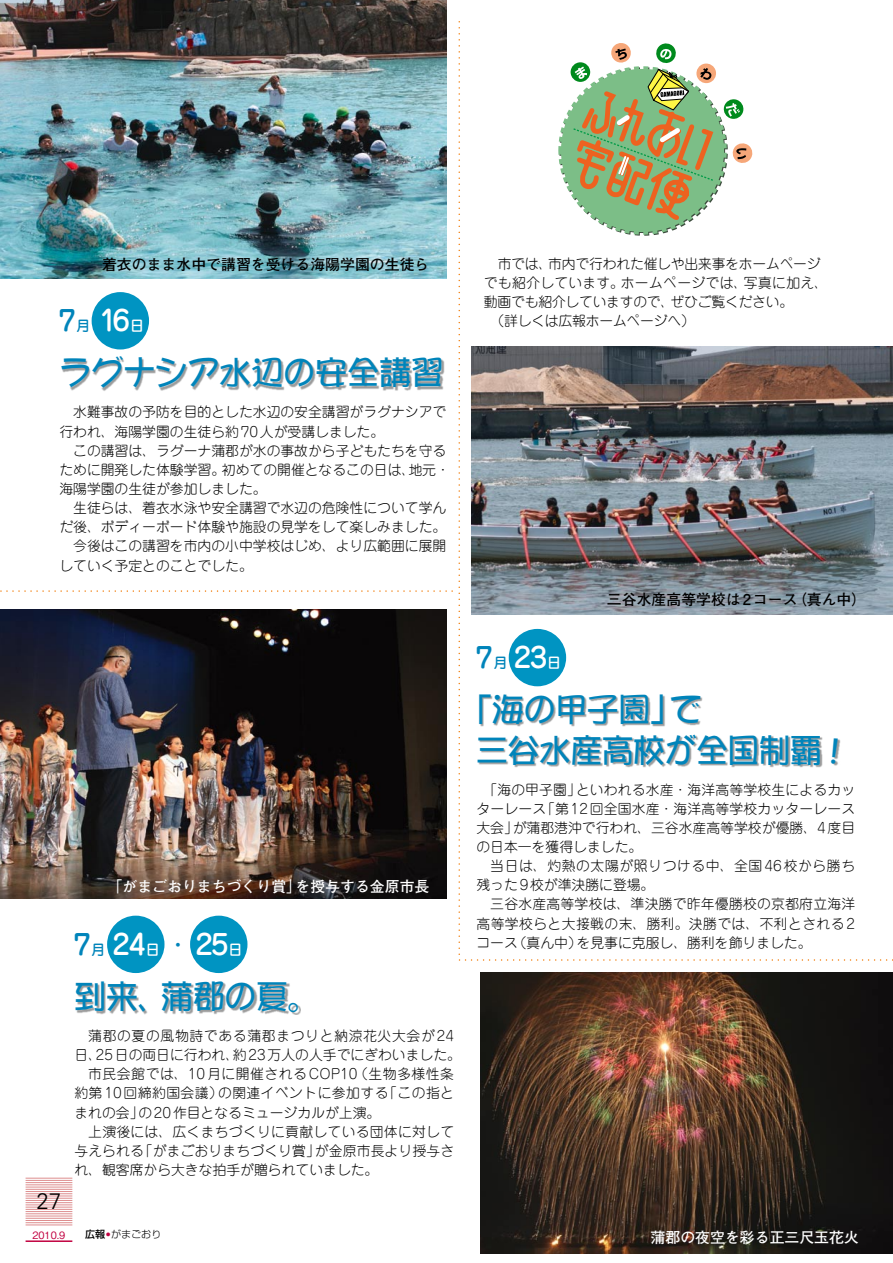
<style>
.page{position:relative;width:893px;height:1263px;background:#fff}
.page>*{position:absolute;margin:0;border:0;box-sizing:border-box;transform-origin:0 0}
.t1{font:32.55px "DFPOP1 Std W5";letter-spacing:-.02em;color:#0084ba}
.t2{font:500 27.9px "Jun 34 Pro";letter-spacing:-.06em;color:#fff}
.t3{font:500 27.9px "Jun 34 Pro";color:#0084ba}
.t4{font:300 22.5px "Univers";color:#000}
.t5{font:500 19.2px "Jun 34 Pro";color:#0084ba}
._2005お知らせ_Bとき_ところ{font:700 14.85px "Futo Go B101 Pro";color:#000}
._2005お知らせ_Bとき_ところ-2{font:700 14.85px "Futo Go B101 Pro";color:#fff}
.t6{font:500 13.95px "Jun 34 Pro";color:#fff}
.t7{font:500 13.95px "Jun 34 Pro";color:#0084ba}
.t8{font:300 13.8px/19.2px "Jun 101 Pro";color:#000}
.t9{font:300 13.8px/19.2px "Jun 101 Pro";letter-spacing:.045em;color:#000}
.t10{font:300 13.8px/19.2px "Jun 101 Pro";letter-spacing:.02em;color:#000;text-align:right}
.t11{font:300 13.8px "Jun 101 Pro";letter-spacing:.03em;color:#000}
.t12{font:300 13.8px "Jun 101 Pro";letter-spacing:.04em;color:#000}
.t13{font:300 13.8px "Jun 101 Pro";letter-spacing:-.02em;color:#000}
.t14{font:500 10.05px "Gothic BBB Pro";color:#c10040;scale:.96 1}
.t15{font:300 10.05px "Shin Go Pro";color:#000}
.t16{font:500 10.05px "Shin Go Pro";color:#000}
.t17{font:300 4.2px "Shin Go Pro";color:#c10040}
</style>
<div class="page">
<img style="left:480px;top:973px;width:412px;height:280px">
<img style="left:0;top:0;width:447px;height:279px">
<div style="left:62px;top:357px;width:382px;height:34px;background:#000;opacity:.4"></div>
<div style="left:92px;top:292px;width:57px;height:57px;background:#0094c2;border-radius:50%"></div>
<img style="left:0;top:609px;width:447px;height:290px">
<div style="left:76px;top:982px;width:225px;height:33px;background:#000;opacity:.4"></div>
<div style="left:107px;top:916px;width:57px;height:57px;background:#0094c2;border-radius:50%"></div>
<div style="left:190px;top:916px;width:57px;height:57px;background:#0094c2;border-radius:50%"></div>
<hr style="left:26px;top:1178px;width:46px;height:1px;background:#dd8d8e">
<hr style="left:26px;top:1225px;width:46px;height:1px;background:#dd8d8e">
<hr style="left:26px;top:1222px;width:46px;height:1px;background:#dd8d8e">
<hr style="left:26px;top:1220px;width:46px;height:1px;background:#dd8d8e">
<hr style="left:26px;top:1218px;width:46px;height:1px;background:#dd8d8e">
<hr style="left:26px;top:1216px;width:46px;height:1px;background:#dd8d8e">
<hr style="left:26px;top:1213px;width:46px;height:1px;background:#dd8d8e">
<hr style="left:26px;top:1211px;width:46px;height:1px;background:#dd8d8e">
<hr style="left:26px;top:1209px;width:46px;height:1px;background:#dd8d8e">
<hr style="left:26px;top:1207px;width:46px;height:1px;background:#dd8d8e">
<hr style="left:26px;top:1204px;width:46px;height:1px;background:#dd8d8e">
<hr style="left:26px;top:1202px;width:46px;height:1px;background:#dd8d8e">
<hr style="left:26px;top:1200px;width:46px;height:1px;background:#dd8d8e">
<hr style="left:26px;top:1198px;width:46px;height:1px;background:#dd8d8e">
<hr style="left:26px;top:1196px;width:46px;height:1px;background:#dd8d8e">
<hr style="left:26px;top:1193px;width:46px;height:1px;background:#dd8d8e">
<hr style="left:26px;top:1191px;width:46px;height:1px;background:#dd8d8e">
<hr style="left:26px;top:1189px;width:46px;height:1px;background:#dd8d8e">
<hr style="left:26px;top:1187px;width:46px;height:1px;background:#dd8d8e">
<hr style="left:26px;top:1184px;width:46px;height:1px;background:#dd8d8e">
<hr style="left:26px;top:1182px;width:46px;height:1px;background:#dd8d8e">
<hr style="left:26px;top:1180px;width:46px;height:1px;background:#dd8d8e">
<hr style="left:26px;top:1240px;width:46px;height:2px;background:#c10040">
<svg style="left:458px;top:21px;width:435px;height:940px"></svg>
<svg style="left:0;top:590px;width:453px;height:2px"></svg>
<p class="_2005お知らせ_Bとき_ところ" style="left:102px;top:253px;width:329px">着衣のまま水中で講習を受ける海陽学園の生徒ら</p>
<p class="t3" style="left:58px;top:299px;width:19px">7</p>
<p class="t7" style="left:76px;top:315px;width:15px">月</p>
<p class="t2" style="left:100px;top:299px;width:32px">16</p>
<p class="t6" style="left:130px;top:315px;width:15px">日</p>
<p class="t1" style="left:59px;top:355px;width:386px">ラグナシア水辺の安全講習</p>
<p class="t8" style="left:59px;top:401px;width:388px;text-indent:14px">水難事故の予防を目的とした水辺の安全講習がラグナシアで行われ、海陽学園の生徒ら約70人が受講しました。</p>
<p class="t8" style="left:73px;top:439px;width:378px;text-align:right">この講習は、ラグーナ蒲郡が水の事故から子どもたちを守る地元・</p>
<p class="t8" style="left:222px;top:458px;width:195px">初めての開催となるこの日は、</p>
<p class="t8" style="left:59px;top:458px;width:209px">ために開発した体験学習。<br>海陽学園の生徒が参加しました。</p>
<p class="t8" style="left:59px;top:497px;width:388px;text-align:right">生徒らは、着衣水泳や安全講習で水辺の危険性について学んだ後、ボディーボード体験や施設の見学をして楽しみました。</p>
<p class="t8" style="left:59px;top:535px;width:388px;text-indent:14px">今後はこの講習を市内の小中学校はじめ、より広範囲に展開していく予定とのことでした。</p>
<p class="_2005お知らせ_Bとき_ところ-2" style="left:108px;top:874px;width:195px">「がまごおりまちづくり賞」</p>
<p class="_2005お知らせ_Bとき_ところ-2" style="left:296px;top:874px;width:135px">を授与する金原市長</p>
<p class="t3" style="left:74px;top:922px;width:19px">7</p>
<p class="t7" style="left:91px;top:938px;width:15px">月</p>
<p class="t2" style="left:112px;top:922px;width:35px">24</p>
<p class="t6" style="left:146px;top:938px;width:15px">日</p>
<p class="t5" style="left:168px;top:929px;width:21px">・</p>
<p class="t2" style="left:195px;top:922px;width:35px">25</p>
<p class="t6" style="left:229px;top:938px;width:15px">日</p>
<p class="t1" style="left:74px;top:979px;width:98px">到来、</p>
<p class="t1" style="left:160px;top:979px;width:162px">蒲郡の夏。</p>
<p class="t9" style="left:88px;top:1024px;width:374px;text-align:center">蒲郡の夏の風物詩である蒲郡まつりと納涼花火大会が24<br>25日の両日に行われ約、 23万人の人手でにぎわいました。</p>
<p class="t8" style="left:74px;top:1044px;width:29px">日、</p>
<p class="t8" style="left:354px;top:1063px;width:101px">（生物多様性条</p>
<p class="t12" style="left:88px;top:1063px;width:271px">市民会館では、10月に開催されるCOP10</p>
<p class="t4" style="left:36px;top:1188px;width:27px">27</p>
<p class="t14" style="left:32px;top:1227px;width:36px">2010.9</p>
<p class="t8" style="left:138px;top:1082px;width:243px;text-indent:-64px">約第10回締約国会議）<br>の20作目となるミュージカルが上演。</p>
<p class="t8" style="left:383px;top:1082px;width:72px">「この指と</p>
<p class="t11" style="left:218px;top:1082px;width:172px">の関連イベントに参加する</p>
<p class="t8" style="left:74px;top:1101px;width:71px">まれの会」</p>
<p class="t10" style="left:88px;top:1120px;width:367px">上演後には、広くまちづくりに貢献している団体に対してが金原市長より授与さ</p>
<p class="t8" style="left:139px;top:1139px;width:183px">「がまごおりまちづくり賞」</p>
<p class="t8" style="left:74px;top:1139px;width:306px">与えられる<br>れ、観客席から大きな拍手が贈られていました。</p>
<p class="t15" style="left:111px;top:1226px;width:52px">がまごおり</p>
<p class="t16" style="left:85px;top:1226px;width:22px">広報</p>
<p class="t17" style="left:106px;top:1231px;width:6px">●</p>
<p class="t8" style="left:548px;top:253px;width:274px">市内で行われた催しや出来事をホームページ</p>
<p class="t8" style="left:498px;top:253px;width:56px">市では、</p>
<p class="t10" style="left:621px;top:272px;width:128px">ホームページでは、</p>
<p class="t10" style="left:484px;top:272px;width:142px">でも紹介しています。</p>
<p class="t8" style="left:744px;top:272px;width:86px">写真に加え、</p>
<p class="t8" style="left:670px;top:291px;width:124px">ぜひご覧ください。</p>
<p class="t8" style="left:484px;top:291px;width:192px">動画でも紹介していますので、</p>
<p class="t13" style="left:491px;top:310px;width:206px">（詳しくは広報ホームページへ(</p>
<p class="t3" style="left:476px;top:635px;width:19px">7</p>
<p class="t7" style="left:493px;top:652px;width:15px">月</p>
<p class="t2" style="left:514px;top:635px;width:35px">23</p>
<p class="t6" style="left:547px;top:652px;width:15px">日</p>
<p class="_2005お知らせ_Bとき_ところ" style="left:792px;top:587px;width:76px">（真ん中(</p>
<p class="_2005お知らせ_Bとき_ところ" style="left:607px;top:587px;width:192px">三谷水産高等学校は2 コース</p>
<p class="t1" style="left:459px;top:692px;width:244px">「海の甲子園で」</p>
<p class="t1" style="left:476px;top:732px;width:376px">三谷水産高校が全国制覇!</p>
<p class="t8" style="left:541px;top:778px;width:316px;text-indent:-58px">「海の甲子園」<br>「第12 回全国水産・海洋高等学校カッターレース</p>
<p class="t8" style="left:576px;top:778px;width:281px">といわれる水産・海洋高等学校生によるカッ</p>
<p class="t8" style="left:513px;top:797px;width:344px;text-indent:-36px">ターレース<br>が蒲郡港沖で行われ、三谷水産高等学校が優勝、4度目</p>
<p class="t8" style="left:476px;top:816px;width:167px">大会」<br>の日本一を獲得しました。</p>
<p class="t9" style="left:476px;top:855px;width:380px;text-indent:14px">当日は、灼熱の太陽が照りつける中、全国46校から勝ち残った9校が準決勝に登場。</p>
<p class="t8" style="left:490px;top:893px;width:366px">三谷水産高等学校は、準決勝で昨年優勝校の京都府立海洋</p>
<p class="t11" style="left:476px;top:912px;width:380px">高等学校らと大接戦の末、勝利。決勝では、不利とされる2</p>
<p class="t8" style="left:577px;top:931px;width:236px">を見事に克服し、勝利を飾りました。</p>
<p class="t8" style="left:513px;top:931px;width:71px">（真ん中）</p>
<p class="t8" style="left:476px;top:931px;width:43px">コース</p>
<p class="_2005お知らせ_Bとき_ところ-2" style="left:651px;top:1226px;width:210px">蒲郡の夜空を彩る正三尺玉花火</p>
</div>
